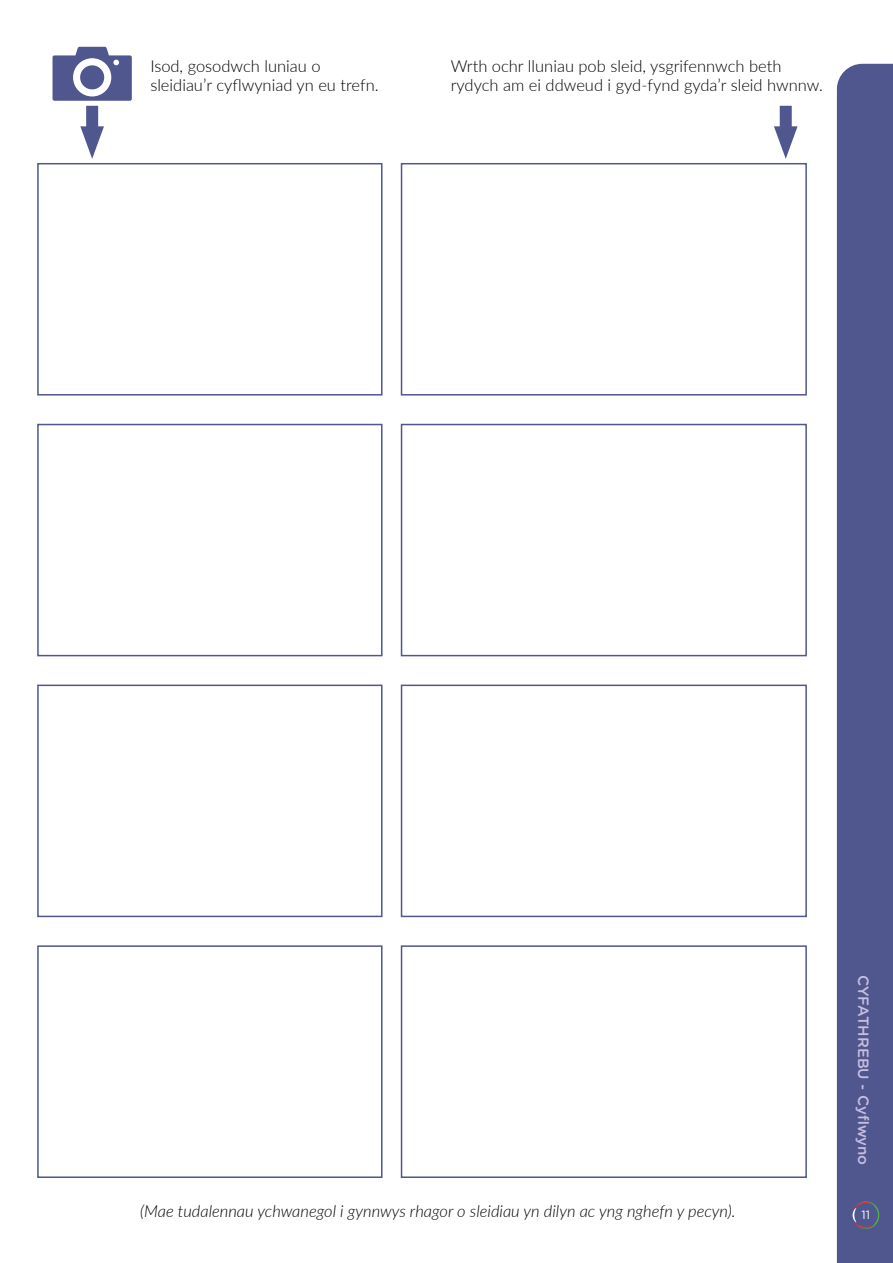
<style>
.page{position:relative;width:893px;height:1263px;background:#fff}
.page>*{position:absolute;margin:0;border:0;box-sizing:border-box;transform-origin:0 0}
.Hwb_-_Body_-_black{font:300 16.5px/19.8px "Lato";color:#000}
.Hwb_-_Body_-_black-2{font:italic 300 16.5px "Lato";color:#000}
.t1{font:500 15px "Gotham Rounded";color:#c7bedf}
.t2{font:12px "Gotham Rounded";color:#fff}
</style>
<div class="page">
<svg style="left:53px;top:47px;width:79px;height:54px"></svg>
<div style="left:401px;top:163px;width:406px;height:232px;background:#fff;border:2px solid #50568e"></div>
<div style="left:37px;top:163px;width:345px;height:232px;background:#fff;border:2px solid #50568e"></div>
<div style="left:401px;top:424px;width:406px;height:232px;background:#fff;border:2px solid #50568e"></div>
<div style="left:37px;top:424px;width:345px;height:232px;background:#fff;border:2px solid #50568e"></div>
<div style="left:401px;top:685px;width:406px;height:232px;background:#fff;border:2px solid #50568e"></div>
<div style="left:37px;top:685px;width:345px;height:232px;background:#fff;border:2px solid #50568e"></div>
<div style="left:401px;top:945px;width:406px;height:233px;background:#fff;border:2px solid #50568e"></div>
<div style="left:37px;top:945px;width:345px;height:233px;background:#fff;border:2px solid #50568e"></div>
<div style="left:86px;top:106px;width:12px;height:34px;background:#50568e"></div>
<svg style="left:80px;top:126px;width:24px;height:33px"></svg>
<div style="left:780px;top:106px;width:12px;height:34px;background:#50568e"></div>
<svg style="left:774px;top:126px;width:23px;height:33px"></svg>
<div style="left:837px;top:64px;width:56px;height:1199px;background:#50568e"></div>
<svg style="left:852px;top:1201px;width:27px;height:28px"></svg>
<p class="Hwb_-_Body_-_black" style="left:150px;top:55px;width:230px">Isod, gosodwch luniau o sleidiau’r cyflwyniad yn eu trefn.</p>
<p class="Hwb_-_Body_-_black" style="left:451px;top:55px;width:374px">Wrth ochr lluniau pob sleid, ysgrifennwch beth rydych am ei ddweud i gyd-fynd gyda’r sleid hwnnw.</p>
<p class="t1" style="left:874px;top:975px;width:192px;rotate:90deg">CYFATHREBU - Cyflwyno</p>
<p class="Hwb_-_Body_-_black-2" style="left:140px;top:1200px;width:597px">(Mae tudalennau ychwanegol i gynnwys rhagor o sleidiau yn dilyn ac yng nghefn y pecyn).</p>
<p class="t2" style="left:862px;top:1206px;width:10px">11</p>
</div>
